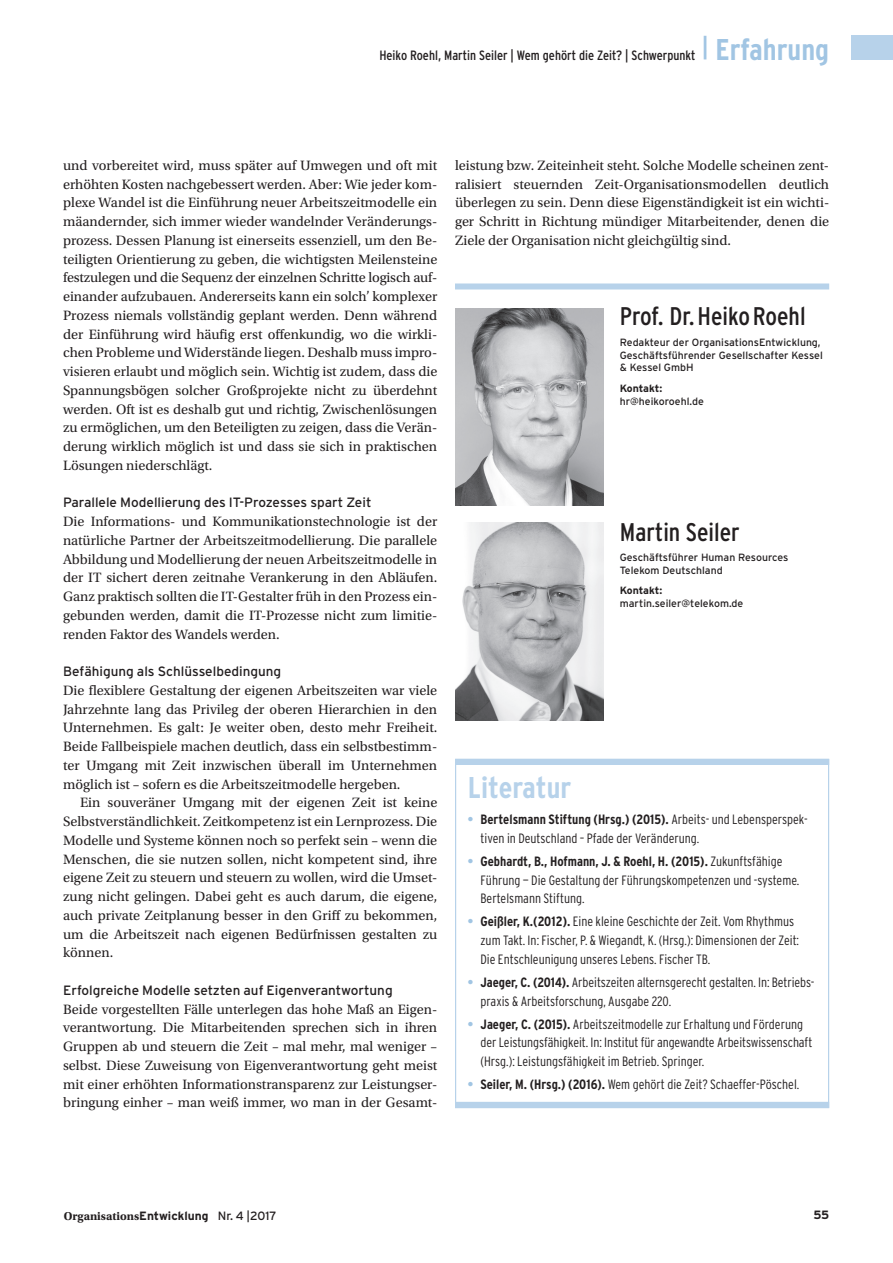
<style>
.page{position:relative;width:893px;height:1263px;background:#fff}
.page>*{position:absolute;margin:0;border:0;box-sizing:border-box;transform-origin:0 0}
.t1{font:700 condensed 30px "Interstate";color:#b7d2ea}
.t2{font:condensed 25.5px "Interstate";color:#231f20}
.t3{font:14.25px/18.8px "Utopia Std";color:#231f20;text-align:justify}
.t4{font:300 condensed 13.5px/18.8px "Interstate";color:#231f20}
.t5{font:13.5px "Interstate";color:#231f20}
.t6{font:condensed 13.5px "Interstate";color:#231f20}
.t7{font:700 12px "Utopia Std";color:#231f20}
.t8{font:700 12px "Interstate";color:#231f20}
.t9{font:10.5px/12.8px "Interstate";color:#231f20}
.t10{font:700 10.5px "Interstate";letter-spacing:-.01em;color:#231f20}
.s1{font-weight:700;font-size:30px;color:#a1c5e3}
.s2{font-weight:700;color:#a1c5e3}
.s3{font-weight:700}
.s4{font-family:"Interstate"}
.s5{font-family:"Interstate";font-weight:400}
</style>
<div class="page">
<div style="left:852px;top:36px;width:40px;height:24px;background:#b7d2ea"></div>
<div style="left:455px;top:759px;width:374px;height:6px;background:#b7d2ea"></div>
<div style="left:455px;top:1102px;width:374px;height:6px;background:#b7d2ea"></div>
<div style="left:455px;top:283px;width:374px;height:6px;background:#b7d2ea"></div>
<img style="left:455px;top:523px;width:149px;height:198px">
<img style="left:455px;top:308px;width:149px;height:198px">
<p class="t6" style="left:379px;top:47px;width:451px">Heiko Roehl, Martin Seiler | Wem gehört die Zeit? | Schwerpunkt <sup>|</sup> <span class="s1">Erfahrung</span></p>
<p class="t3" style="left:63px;top:156px;width:376px">und vorbereitet wird, muss später auf Umwegen und oft mit erhöhten Kosten nachgebessert werden. Aber: Wie jeder kom&shy;plexe Wandel ist die Einführung neuer Arbeitszeitmodelle ein mäandernder, sich immer wieder wandelnder Veränderungs&shy;prozess. Dessen Planung ist einerseits essenziell, um den Be&shy;teiligten Orientierung zu geben, die wichtigsten Meilensteine festzulegen und die Sequenz der einzelnen Schritte logisch auf&shy;einander aufzubauen. Andererseits kann ein solch’ komplexer Prozess niemals vollständig geplant werden. Denn während der Einführung wird häufig erst offenkundig, wo die wirkli&shy;chen Probleme und Widerstände liegen. Deshalb muss impro&shy;visieren erlaubt und möglich sein. Wichtig ist zudem, dass die Spannungsbögen solcher Großprojekte nicht zu überdehnt werden. Oft ist es deshalb gut und richtig, Zwischenlösungen zu ermöglichen, um den Beteiligten zu zeigen, dass die Verän&shy;derung wirklich möglich ist und dass sie sich in praktischen Lösungen niederschlägt.</p>
<p class="t5" style="left:63px;top:495px;width:310px">Parallele Modellierung des IT-Prozesses spart Zeit</p>
<p class="t3" style="left:63px;top:512px;width:376px">Die Informations- und Kommunikationstechnologie ist der natürliche Partner der Arbeitszeitmodellierung. Die parallele Abbildung und Modellierung der neuen Arbeitszeitmodelle in der IT sichert deren zeitnahe Verankerung in den Abläufen.<br>Ganz praktisch sollten die IT-Gestalter früh in den Prozess ein&shy;gebunden werden, damit die IT-Prozesse nicht zum limitie&shy;renden Faktor des Wandels werden.</p>
<p class="t5" style="left:63px;top:664px;width:220px">Befähigung als Schlüsselbedingung</p>
<p class="t3" style="left:63px;top:681px;width:376px">Die flexiblere Gestaltung der eigenen Arbeitszeiten war viele Jahrzehnte lang das Privileg der oberen Hierarchien in den Unternehmen. Es galt: Je weiter oben, desto mehr Freiheit.<br>Beide Fallbeispiele machen deutlich, dass ein selbstbestimm&shy;ter Umgang mit Zeit inzwischen überall im Unternehmen möglich ist – sofern es die Arbeitszeitmodelle hergeben.</p>
<p class="t3" style="left:63px;top:794px;width:376px;text-indent:17px">Ein souveräner Umgang mit der eigenen Zeit ist keine Selbstverständlichkeit. Zeitkompetenz ist ein Lernprozess. Die Modelle und Systeme können noch so perfekt sein – wenn die Menschen, die sie nutzen sollen, nicht kompetent sind, ihre eigene Zeit zu steuern und steuern zu wollen, wird die Umset&shy;zung nicht gelingen. Dabei geht es auch darum, die eigene, auch private Zeitplanung besser in den Griff zu bekommen, um die Arbeitszeit nach eigenen Bedürfnissen gestalten zu können.</p>
<p class="t5" style="left:63px;top:982px;width:331px">Erfolgreiche Modelle setzten auf Eigenverantwortung</p>
<p class="t3" style="left:63px;top:1000px;width:376px">Beide vorgestellten Fälle unterlegen das hohe Maß an Eigen&shy;verantwortung. Die Mitarbeitenden sprechen sich in ihren Gruppen ab und steuern die Zeit – mal mehr, mal weniger – selbst. Diese Zuweisung von Eigenverantwortung geht meist mit einer erhöhten Informationstransparenz zur Leistungser&shy;bringung einher – man weiß immer, wo man in der Gesamt-</p>
<p class="t3" style="left:455px;top:156px;width:376px">leistung bzw. Zeiteinheit steht. Solche Modelle scheinen zent&shy;ralisiert steuernden Zeit-Organisationsmodellen deutlich überlegen zu sein. Denn diese Eigenständigkeit ist ein wichti&shy;ger Schritt in Richtung mündiger Mitarbeitender, denen die Ziele der Organisation nicht gleichgültig sind.</p>
<h2 class="t2" style="left:620px;top:302px;width:187px">Prof. Dr.HeikoRoehl</h2>
<p class="t9" style="left:620px;top:336px;width:204px">Redakteur der OrganisationsEntwicklung,<br>Geschäftsführender Gesellschafter Kessel &amp; Kessel GmbH</p>
<p class="t10" style="left:620px;top:382px;width:44px">Kontakt:</p>
<p class="t9" style="left:620px;top:394px;width:86px">hr@heikoroehl.de</p>
<h2 class="t2" style="left:620px;top:517px;width:122px">Martin Seiler</h2>
<p class="t9" style="left:620px;top:551px;width:170px">Geschäftsführer Human Resources<br>Telekom Deutschland</p>
<p class="t10" style="left:620px;top:585px;width:44px">Kontakt:</p>
<p class="t9" style="left:620px;top:597px;width:125px">martin.seiler@telekom.de</p>
<h1 class="t1" style="left:468px;top:771px;width:105px">Literatur</h1>
<p class="t4" style="left:480px;top:810px;width:329px;text-indent:-13px"><span class="s2">•</span> <span class="s3">Bertelsmann Stiftung (Hrsg.) (2015).</span> Arbeits- und Lebensperspek&shy;tiven in Deutschland – Pfade der Veränderung.</p>
<p class="t4" style="left:480px;top:851px;width:320px;text-indent:-13px"><span class="s2">•</span> <span class="s3">Gebhardt, B., Hofmann, J. &amp; Roehl, H. (2015).</span> Zukunftsfähige<br>Führung — Die Gestaltung der Führungskompetenzen und -systeme.<br>Bertelsmann Stiftung.</p>
<p class="t4" style="left:480px;top:912px;width:320px;text-indent:-13px"><span class="s2">•</span> <span class="s3">Geißler, K.(2012).</span> Eine kleine Geschichte der Zeit. Vom Rhythmus zum Takt. In: Fischer, P. &amp; Wiegandt, K. (Hrsg.): Dimensionen der Zeit:<br>Die Entschleunigung unseres Lebens. Fischer TB.</p>
<p class="t4" style="left:480px;top:972px;width:335px;text-indent:-13px"><span class="s2">•</span> <span class="s3">Jaeger, C. (2014).</span> Arbeitszeiten alternsgerecht gestalten. In: Betriebs&shy;praxis &amp; Arbeitsforschung, Ausgabe 220.</p>
<p class="t4" style="left:480px;top:1014px;width:333px;text-indent:-13px"><span class="s2">•</span> <span class="s3">Jaeger, C. (2015).</span> Arbeitszeitmodelle zur Erhaltung und Förderung der Leistungsfähigkeit. In: Institut für angewandte Arbeitswissenschaft (Hrsg.): Leistungsfähigkeit im Betrieb. Springer.</p>
<p class="t4" style="left:468px;top:1075px;width:333px"><span class="s2">•</span> <span class="s3">Seiler, M. (Hrsg.) (2016).</span> Wem gehört die Zeit? Schaeffer-Pöschel.</p>
<p class="t7" style="left:64px;top:1209px;width:214px">Organisations<span class="s4">Entwicklung</span> <span class="s5">Nr. 4 |2017</span></p>
<p class="t8" style="left:813px;top:1208px;width:17px">55</p>
</div>
